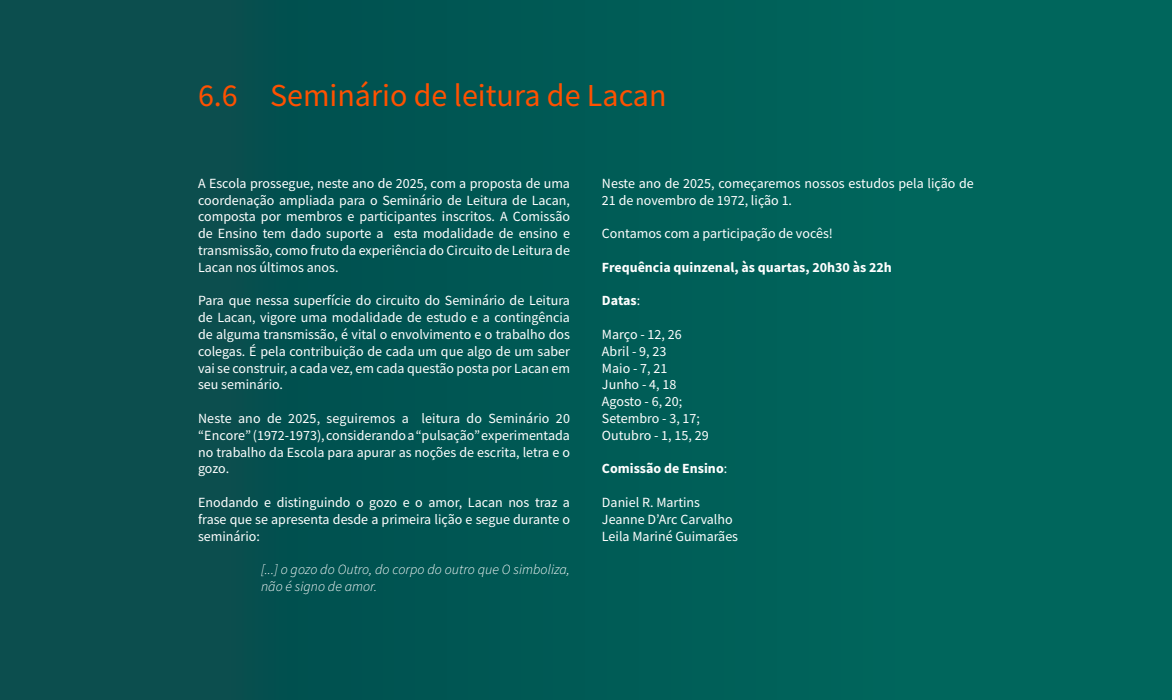
<style>
.page{position:relative;width:1172px;height:700px;background:#005a55}
.page>*{position:absolute;margin:0;border:0;box-sizing:border-box;transform-origin:0 0}
.t1{font:32px "Source Sans Pro";color:#ff5100}
.t2{font:14px/16.8px "Source Sans Pro";color:#fff;text-align:justify}
.t3{font:700 14px "Source Sans Pro";color:#fff}
.t4{font:italic 300 14px/16.8px "Source Sans Pro";letter-spacing:.005em;color:#fff}
.s1{font-weight:400}
</style>
<div class="page">
<h1 class="t1" style="left:198px;top:75px;width:470px">6.6 Seminário de leitura de Lacan</h1>
<p class="t2" style="left:198px;top:175px;width:373px">A Escola prossegue, neste ano de 2025, com a proposta de uma coordenação ampliada para o Seminário de Leitura de Lacan, composta por membros e participantes inscritos. A Comissão de Ensino tem dado suporte a esta modalidade de ensino e transmissão, como fruto da experiência do Circuito de Leitura de Lacan nos últimos anos.</p>
<p class="t2" style="left:198px;top:292px;width:373px">Para que nessa superfície do circuito do Seminário de Leitura de Lacan, vigore uma modalidade de estudo e a contingência de alguma transmissão, é vital o envolvimento e o trabalho dos colegas. É pela contribuição de cada um que algo de um saber vai se construir, a cada vez, em cada questão posta por Lacan em seu seminário.</p>
<p class="t2" style="left:198px;top:410px;width:373px">Neste ano de 2025, seguiremos a leitura do Seminário 20 “Encore” (1972-1973), considerando a “pulsação” experimentada no trabalho da Escola para apurar as noções de escrita, letra e o gozo.</p>
<p class="t2" style="left:198px;top:494px;width:373px">Enodando e distinguindo o gozo e o amor, Lacan nos traz a frase que se apresenta desde a primeira lição e segue durante o seminário:</p>
<p class="t4" style="left:261px;top:561px;width:310px">[...] o gozo do Outro, do corpo do outro que O simboliza, não é signo de amor.</p>
<p class="t2" style="left:602px;top:175px;width:373px">Neste ano de 2025, começaremos nossos estudos pela lição de<br>21 de novembro de 1972, lição 1.</p>
<p class="t2" style="left:602px;top:225px;width:232px">Contamos com a participação de vocês!</p>
<p class="t3" style="left:602px;top:258px;width:291px">Frequência quinzenal, às quartas, 20h30 às 22h</p>
<p class="t3" style="left:602px;top:291px;width:40px">Datas<span class="s1">:</span></p>
<p class="t2" style="left:602px;top:326px;width:108px;text-align:left">Março - 12, 26<br>Abril - 9, 23<br>Maio - 7, 21<br>Junho - 4, 18<br>Agosto - 6, 20;<br>Setembro - 3, 17;<br>Outubro - 1, 15, 29</p>
<p class="t3" style="left:602px;top:459px;width:127px">Comissão de Ensino<span class="s1">:</span></p>
<p class="t2" style="left:602px;top:494px;width:138px;text-align:left">Daniel R. Martins<br>Jeanne D’Arc Carvalho<br>Leila Mariné Guimarães</p>
</div>
